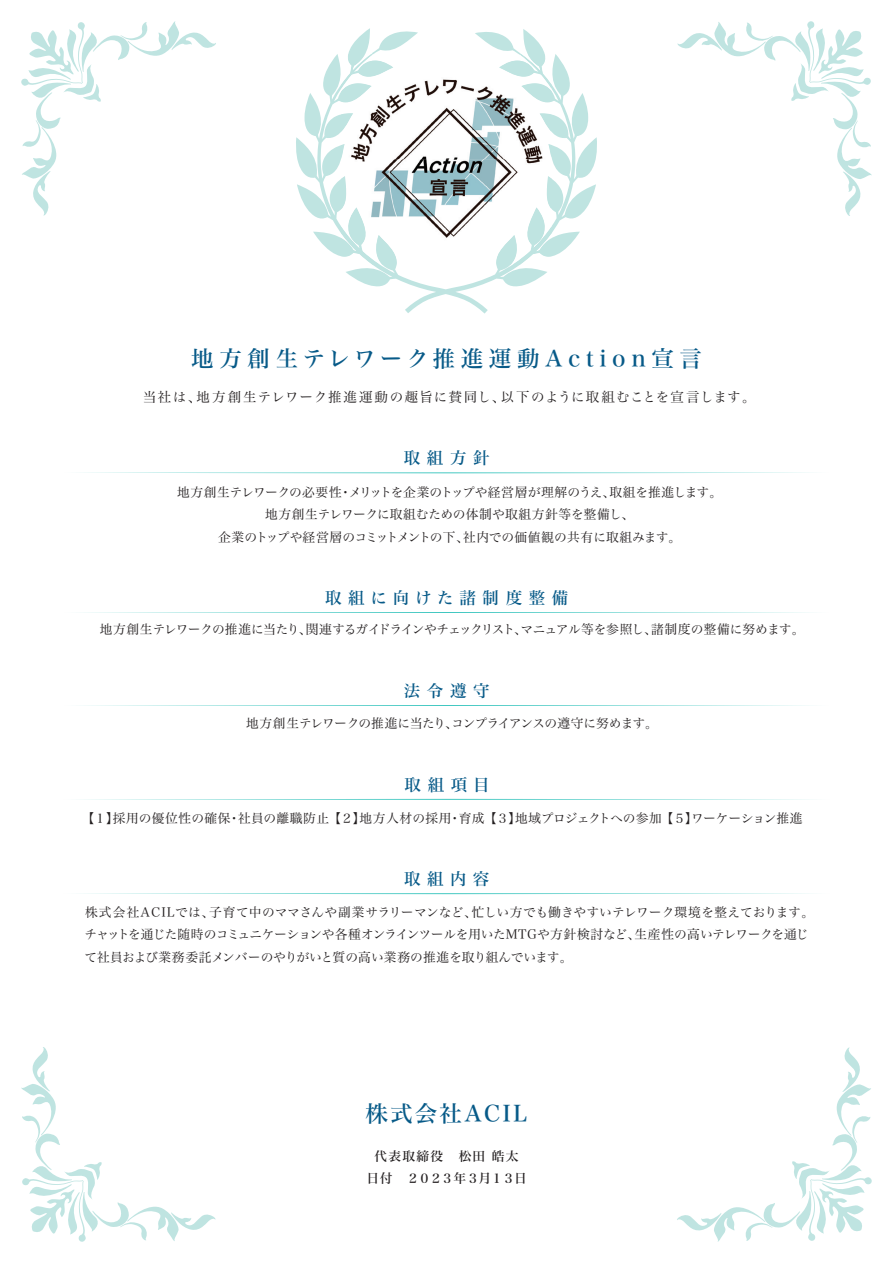
<style>
.page{position:relative;width:893px;height:1263px;background:#fff}
.page>*{position:absolute;margin:0;border:0;box-sizing:border-box;transform-origin:0 0}
.t1{font:22.5px "Hira Min Std N W5";letter-spacing:.25em;color:#075a88}
.t2{font:22.5px "Hira Min Std N W5";letter-spacing:.1em;color:#075a88}
.t3{font:16.5px "Hira Min Std N W5";letter-spacing:.4em;color:#075a88}
.t4{font:16.5px "Hira Min Std N W5";letter-spacing:.38em;color:#075a88}
.t5{font:13.5px "Hira Min Std N W3";letter-spacing:.085em;color:#231f20}
.t6{font:12.75px/22.4px "Hira Min Std N W3";letter-spacing:-.01em;color:#231f20;text-align:center}
.t7{font:12.75px "Hira Min Std N W3";letter-spacing:.015em;color:#231f20}
.t8{font:12.75px "Hira Min Std N W3";letter-spacing:-.035em;color:#231f20}
.t9{font:12.75px "Hira Min Std N W3";letter-spacing:-.045em;color:#231f20}
.t10{font:12.75px/22.4px "Hira Min Std N W5";color:#231f20;text-align:center}
</style>
<div class="page">
<svg style="left:296px;top:28px;width:301px;height:286px"></svg>
<svg style="left:21px;top:21px;width:195px;height:195px"></svg>
<svg style="left:677px;top:21px;width:195px;height:195px"></svg>
<svg style="left:677px;top:1047px;width:195px;height:195px"></svg>
<svg style="left:21px;top:1047px;width:195px;height:195px"></svg>
<svg style="left:84px;top:472px;width:725px;height:1px"></svg>
<svg style="left:84px;top:612px;width:725px;height:1px"></svg>
<svg style="left:84px;top:705px;width:725px;height:1px"></svg>
<img style="left:394px;top:54px;width:105px;height:198px">
<img style="left:341px;top:54px;width:53px;height:211px">
<img style="left:499px;top:54px;width:52px;height:211px">
<img style="left:393px;top:252px;width:106px;height:13px">
<svg style="left:84px;top:893px;width:725px;height:1px"></svg>
<svg style="left:84px;top:799px;width:725px;height:1px"></svg>
<h1 class="t1" style="left:191px;top:342px;width:512px">地方創生テレワーク推進運動Action宣言</h1>
<p class="t5" style="left:143px;top:387px;width:614px">当社は、地方創生テレワーク推進運動の趣旨に賛同し、以下のように取組むことを宣言します。</p>
<p class="t3" style="left:404px;top:446px;width:87px">取組方針</p>
<p class="t6" style="left:177px;top:481px;width:547px">地方創生テレワークの必要性・メリットを企業のトップや経営層が理解のうえ、取組を推進します。地方創生テレワークに取組むための体制や取組方針等を整備し、<br>企業のトップや経営層のコミットメントの下、社内での価値観の共有に取組みます。</p>
<p class="t4" style="left:325px;top:586px;width:245px">取組に向けた諸制度整備</p>
<p class="t8" style="left:100px;top:620px;width:706px">地方創生テレワークの推進に当たり、関連するガイドラインやチェックリスト、マニュアル等を参照し、諸制度の整備に努めます。</p>
<p class="t3" style="left:404px;top:679px;width:87px">法令遵守</p>
<p class="t9" style="left:246px;top:714px;width:413px">地方創生テレワークの推進に当たり、コンプライアンスの遵守に努めます。</p>
<p class="t3" style="left:405px;top:773px;width:87px">取組項目</p>
<p class="t7" style="left:82px;top:809px;width:722px">【１】採用の優位性の確保・社員の離職防止 【２】地方人材の採用・育成 【３】地域プロジェクトへの参加 【５】ワーケーション推進</p>
<p class="t3" style="left:404px;top:867px;width:87px">取組内容</p>
<p class="t6" style="left:84px;top:901px;width:731px;text-align:left">株式会社ACILでは、子育て中のママさんや副業サラリーマンなど、忙しい方でも働きやすいテレワーク環境を整えております。チャットを通じた随時のコミュニケーションや各種オンラインツールを用いたMTGや方針検討など、生産性の高いテレワークを通じて社員および業務委託メンバーのやりがいと質の高い業務の推進を取り組んでいます。</p>
<h1 class="t2" style="left:365px;top:1097px;width:163px">株式会社ACIL</h1>
<p class="t10" style="left:366px;top:1144px;width:162px">代表取締役　松田 皓太<br>日付　２０２３年３月１３日</p>
</div>
